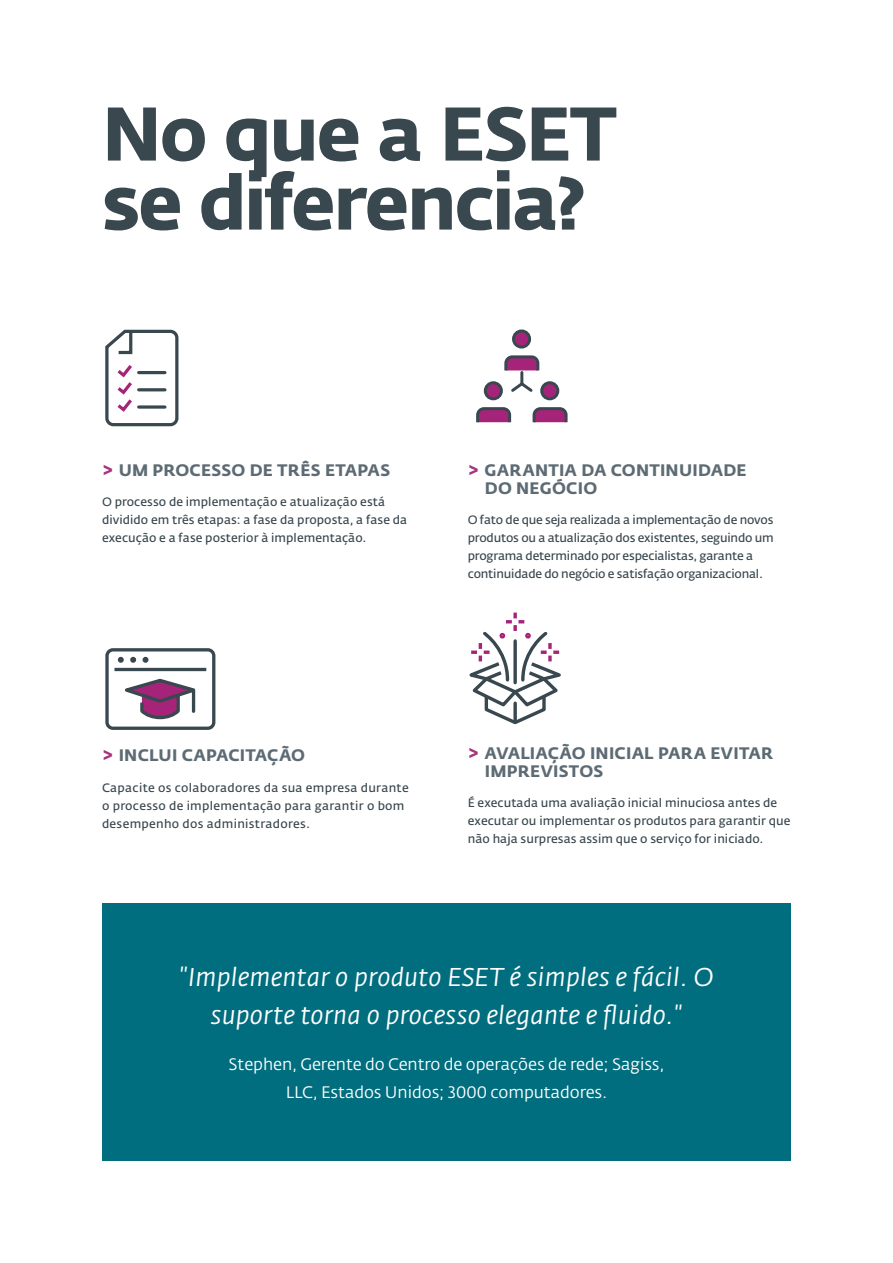
<style>
.page{position:relative;width:893px;height:1263px;background:#fff}
.page>*{position:absolute;margin:0;border:0;box-sizing:border-box;transform-origin:0 0}
.t1{font:700 75px/69px "Fedra Sans Alt Pro";letter-spacing:-.03em;color:#39474f}
.t2{font:italic 25.5px/37.5px "Fedra Sans Alt Pro";letter-spacing:.01em;color:#fff;text-align:center}
.t3{font:700 16.5px/18px "Fedra Sans Alt Pro";letter-spacing:.015em;color:#5d6b74}
.t4{font:16.5px/28.5px "Fedra Sans Alt Pro";letter-spacing:-.005em;color:#fff;text-align:center}
.t5{font:600 12px/18px "Fedra Sans Alt Pro";letter-spacing:.005em;color:#39474f}
.t6{font:600 12px/18px "Fedra Sans Alt Pro";letter-spacing:-.015em;color:#39474f}
.t7{font:600 12px/18px "Fedra Sans Alt Pro";letter-spacing:.025em;color:#39474f}
.s1{font-size:19.5px;color:#a8337f}
</style>
<div class="page">
<svg style="left:105px;top:329px;width:74px;height:98px"></svg>
<svg style="left:139px;top:405px;width:26px;height:4px"></svg>
<div style="left:513px;top:331px;width:17px;height:16px;background:#a5247a;border-radius:50%"></div>
<div style="left:512px;top:329px;width:19px;height:20px;border:3px solid #39474f;border-radius:50%"></div>
<div style="left:542px;top:383px;width:16px;height:16px;background:#a5247a;border-radius:50%"></div>
<div style="left:540px;top:381px;width:19px;height:19px;border:3px solid #39474f;border-radius:50%"></div>
<svg style="left:532px;top:407px;width:36px;height:16px"></svg>
<div style="left:485px;top:383px;width:16px;height:16px;background:#a5247a;border-radius:50%"></div>
<div style="left:484px;top:381px;width:19px;height:19px;border:3px solid #39474f;border-radius:50%"></div>
<svg style="left:476px;top:407px;width:36px;height:16px"></svg>
<svg style="left:504px;top:355px;width:37px;height:39px"></svg>
<hr style="left:114px;top:668px;width:92px;height:3px;background:#39474f">
<svg style="left:118px;top:657px;width:6px;height:6px"></svg>
<svg style="left:130px;top:657px;width:6px;height:6px"></svg>
<svg style="left:143px;top:657px;width:5px;height:6px"></svg>
<div style="left:105px;top:648px;width:110px;height:82px;border:3px solid #39474f;border-radius:6px"></div>
<svg style="left:125px;top:678px;width:71px;height:42px"></svg>
<svg style="left:469px;top:613px;width:92px;height:112px"></svg>
<svg style="left:513px;top:703px;width:4px;height:19px"></svg>
<div style="left:102px;top:904px;width:689px;height:257px;background:#006e7e"></div>
<h1 class="t1" style="left:102px;top:100px;width:516px">No que a ESET se diferencia?</h1>
<h3 class="t3" style="left:102px;top:461px;width:290px"><span class="s1">&gt;</span> UM PROCESSO DE TRÊS ETAPAS</h3>
<p class="t5" style="left:102px;top:493px;width:307px">O processo de implementação e atualização está dividido em três etapas: a fase da proposta, a fase da execução e a fase posterior à implementação.</p>
<h3 class="t3" style="left:485px;top:461px;width:263px;text-indent:-17px"><span class="s1">&gt;</span> GARANTIA DA CONTINUIDADE<br>DO NEGÓCIO</h3>
<p class="t6" style="left:468px;top:511px;width:308px">O fato de que seja realizada a implementação de novos produtos ou a atualização dos existentes, seguindo um programa determinado por especialistas, garante a continuidade do negócio e satisfação organizacional.</p>
<h3 class="t3" style="left:102px;top:746px;width:205px"><span class="s1">&gt;</span> INCLUI CAPACITAÇÃO</h3>
<p class="t7" style="left:102px;top:779px;width:308px">Capacite os colaboradores da sua empresa durante o processo de implementação para garantir o bom desempenho dos administradores.</p>
<h3 class="t3" style="left:485px;top:744px;width:290px;text-indent:-17px"><span class="s1">&gt;</span> AVALIAÇÃO INICIAL PARA EVITAR<br>IMPREVISTOS</h3>
<p class="t5" style="left:468px;top:794px;width:324px">É executada uma avaliação inicial minuciosa antes de executar ou implementar os produtos para garantir que não haja surpresas assim que o serviço for iniciado.</p>
<h2 class="t2" style="left:179px;top:959px;width:536px">"Implementar o produto ESET é simples e fácil. O suporte torna o processo elegante e fluido."</h2>
<h3 class="t4" style="left:228px;top:1049px;width:438px">Stephen, Gerente do Centro de operações de rede; Sagiss,<br>LLC, Estados Unidos; 3000 computadores.</h3>
</div>
